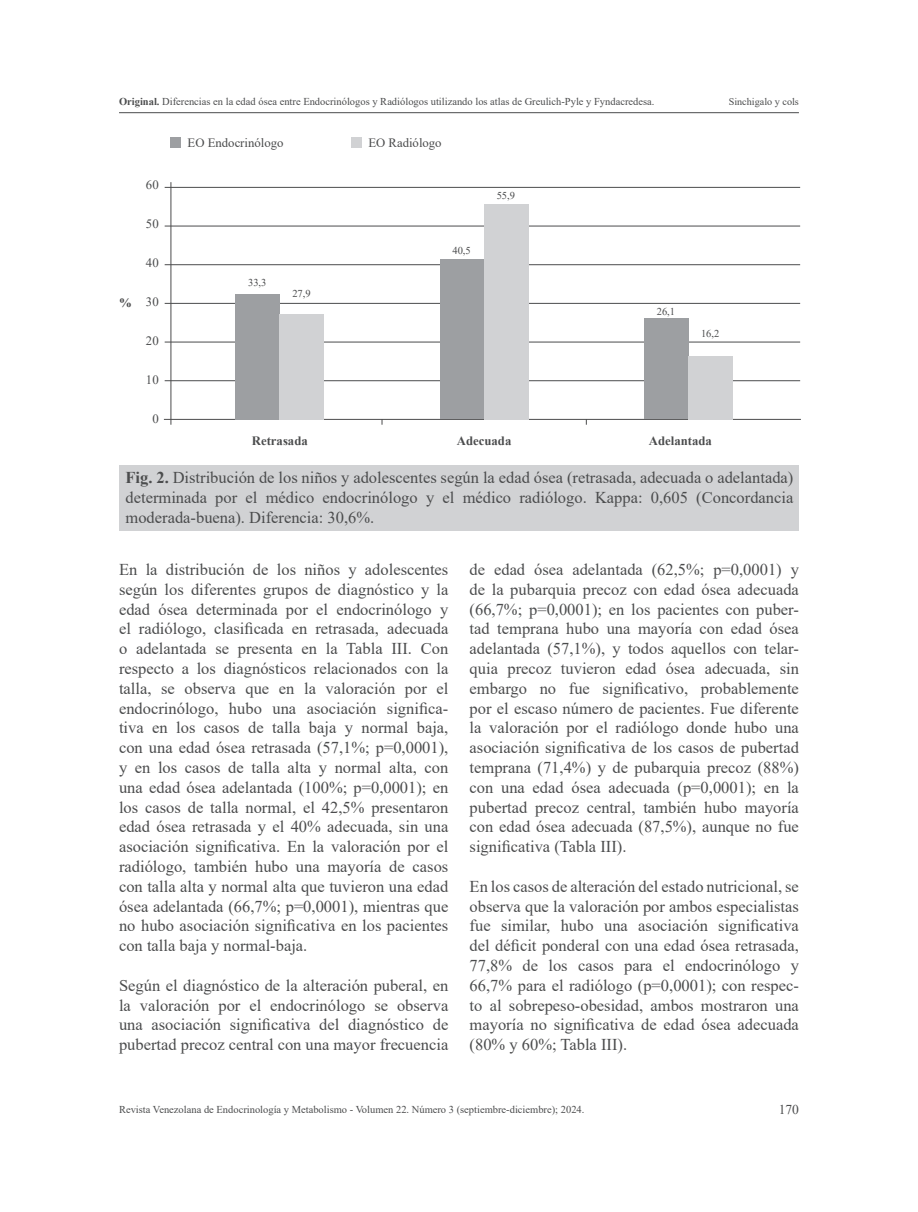
<style>
.page{position:relative;width:918px;height:1212px;background:#fff}
.page>*{position:absolute;margin:0;border:0;box-sizing:border-box;transform-origin:0 0}
.contenido_general{font:16.5px/19.8px "Times New Roman";color:#4b4c4d;text-align:justify}
.tabla{font:16.5px/19.8px "Times New Roman";color:#4b4c4d;text-align:justify}
.t1{font:13.5px "Times New Roman";color:#4b4c4d}
.figura{font:12.75px "Times New Roman";color:#4b4c4d}
.figura-2{font:700 12.75px "Times New Roman";color:#4b4c4d}
.figura-3{font:10.5px "Times New Roman";color:#4b4c4d}
.t2{font:10.2px "Times New Roman";color:#4b4c4d}
.s1{font-weight:700}
</style>
<div class="page">
<hr style="left:119px;top:112px;width:680px;height:1px;background:#4b4c4d">
<div style="left:120px;top:466px;width:679px;height:65px;background:#d1d2d4"></div>
<div style="left:171px;top:137px;width:10px;height:10px;background:#9d9fa2"></div>
<div style="left:351px;top:137px;width:10px;height:10px;background:#d1d2d4"></div>
<hr style="left:171px;top:182px;width:1px;height:243px;background:#4b4c4d">
<hr style="left:165px;top:187px;width:635px;height:1px;background:#4b4c4d">
<hr style="left:165px;top:303px;width:635px;height:1px;background:#4b4c4d">
<hr style="left:165px;top:264px;width:635px;height:1px;background:#4b4c4d">
<hr style="left:165px;top:226px;width:635px;height:1px;background:#4b4c4d">
<hr style="left:165px;top:380px;width:635px;height:1px;background:#4b4c4d">
<hr style="left:165px;top:342px;width:635px;height:1px;background:#4b4c4d">
<hr style="left:164px;top:419px;width:637px;height:1px;background:#4b4c4d">
<div style="left:236px;top:294px;width:44px;height:125px;background:#9d9fa2"></div>
<div style="left:280px;top:314px;width:44px;height:105px;background:#d1d2d4"></div>
<div style="left:440px;top:260px;width:44px;height:159px;background:#9d9fa2"></div>
<div style="left:484px;top:204px;width:44px;height:215px;background:#d1d2d4"></div>
<div style="left:644px;top:318px;width:44px;height:101px;background:#9d9fa2"></div>
<div style="left:688px;top:356px;width:45px;height:63px;background:#d1d2d4"></div>
<p class="figura-3" style="left:119px;top:94px;width:537px"><span class="s1">Original.</span> Diferencias en la edad ósea entre Endocrinólogos y Radiólogos utilizando los atlas de Greulich-Pyle y Fyndacredesa.</p>
<p class="t2" style="left:729px;top:94px;width:72px">Sinchigalo y cols</p>
<p class="figura-2" style="left:119px;top:294px;width:14px">%</p>
<p class="figura" style="left:146px;top:175px;width:14px">60</p>
<p class="figura" style="left:146px;top:214px;width:14px">50</p>
<p class="figura" style="left:146px;top:253px;width:14px">40</p>
<p class="figura" style="left:146px;top:292px;width:14px">30</p>
<p class="figura" style="left:146px;top:331px;width:14px">20</p>
<p class="figura" style="left:146px;top:370px;width:14px">10</p>
<p class="figura" style="left:152px;top:409px;width:8px">0</p>
<p class="figura" style="left:188px;top:134px;width:97px">EO Endocrinólogo</p>
<p class="figura" style="left:368px;top:134px;width:75px">EO Radiólogo</p>
<p class="figura-3" style="left:248px;top:275px;width:20px">33,3</p>
<p class="figura-3" style="left:292px;top:286px;width:20px">27,9</p>
<p class="figura-3" style="left:452px;top:243px;width:20px">40,5</p>
<p class="figura-3" style="left:497px;top:188px;width:20px">55,9</p>
<p class="figura-3" style="left:657px;top:304px;width:20px">26,1</p>
<p class="figura-3" style="left:701px;top:326px;width:20px">16,2</p>
<p class="figura-2" style="left:252px;top:431px;width:57px">Retrasada</p>
<p class="figura-2" style="left:457px;top:431px;width:56px">Adecuada</p>
<p class="figura-2" style="left:649px;top:431px;width:65px">Adelantada</p>
<p class="tabla" style="left:126px;top:467px;width:669px"><span class="s1">Fig. 2.</span> Distribución de los niños y adolescentes según la edad ósea (retrasada, adecuada o adelantada) determinada por el médico endocrinólogo y el médico radiólogo. Kappa: 0,605 (Concordancia moderada-buena). Diferencia: 30,6%.</p>
<p class="contenido_general" style="left:119px;top:559px;width:331px">En la distribución de los niños y adolescentes según los diferentes grupos de diagnóstico y la edad ósea determinada por el endocrinólogo y el radiólogo, clasificada en retrasada, adecuada o adelantada se presenta en la Tabla III. Con respecto a los diagnósticos relacionados con la talla, se observa que en la valoración por el endocrinólogo, hubo una asociación significa&shy;tiva en los casos de talla baja y normal baja, con una edad ósea retrasada (57,1%; p=0,0001), y en los casos de talla alta y normal alta, con una edad ósea adelantada (100%; p=0,0001); en los casos de talla normal, el 42,5% presentaron edad ósea retrasada y el 40% adecuada, sin una asociación significativa. En la valoración por el radiólogo, también hubo una mayoría de casos con talla alta y normal alta que tuvieron una edad ósea adelantada (66,7%; p=0,0001), mientras que no hubo asociación significativa en los pacientes con talla baja y normal-baja.</p>
<p class="contenido_general" style="left:119px;top:975px;width:331px">Según el diagnóstico de la alteración puberal, en la valoración por el endocrinólogo se observa una asociación significativa del diagnóstico de pubertad precoz central con una mayor frecuencia</p>
<p class="contenido_general" style="left:470px;top:559px;width:331px">de edad ósea adelantada (62,5%; p=0,0001) y de la pubarquia precoz con edad ósea adecuada (66,7%; p=0,0001); en los pacientes con puber&shy;tad temprana hubo una mayoría con edad ósea adelantada (57,1%), y todos aquellos con telar&shy;quia precoz tuvieron edad ósea adecuada, sin embargo no fue significativo, probablemente por el escaso número de pacientes. Fue diferente la valoración por el radiólogo donde hubo una asociación significativa de los casos de pubertad temprana (71,4%) y de pubarquia precoz (88%) con una edad ósea adecuada (p=0,0001); en la pubertad precoz central, también hubo mayoría con edad ósea adecuada (87,5%), aunque no fue significativa (Tabla III).</p>
<p class="contenido_general" style="left:470px;top:876px;width:331px">En los casos de alteración del estado nutricional, se observa que la valoración por ambos especialistas fue similar, hubo una asociación significativa del déficit ponderal con una edad ósea retrasada, 77,8% de los casos para el endocrinólogo y 66,7% para el radiólogo (p=0,0001); con respec&shy;to al sobrepeso-obesidad, ambos mostraron una mayoría no significativa de edad ósea adecuada (80% y 60%; Tabla III).</p>
<p class="figura-3" style="left:119px;top:1102px;width:467px">Revista Venezolana de Endocrinología y Metabolismo - Volumen 22. Número 3 (septiembre-diciembre); 2024.</p>
<p class="t1" style="left:779px;top:1099px;width:22px">170</p>
</div>
